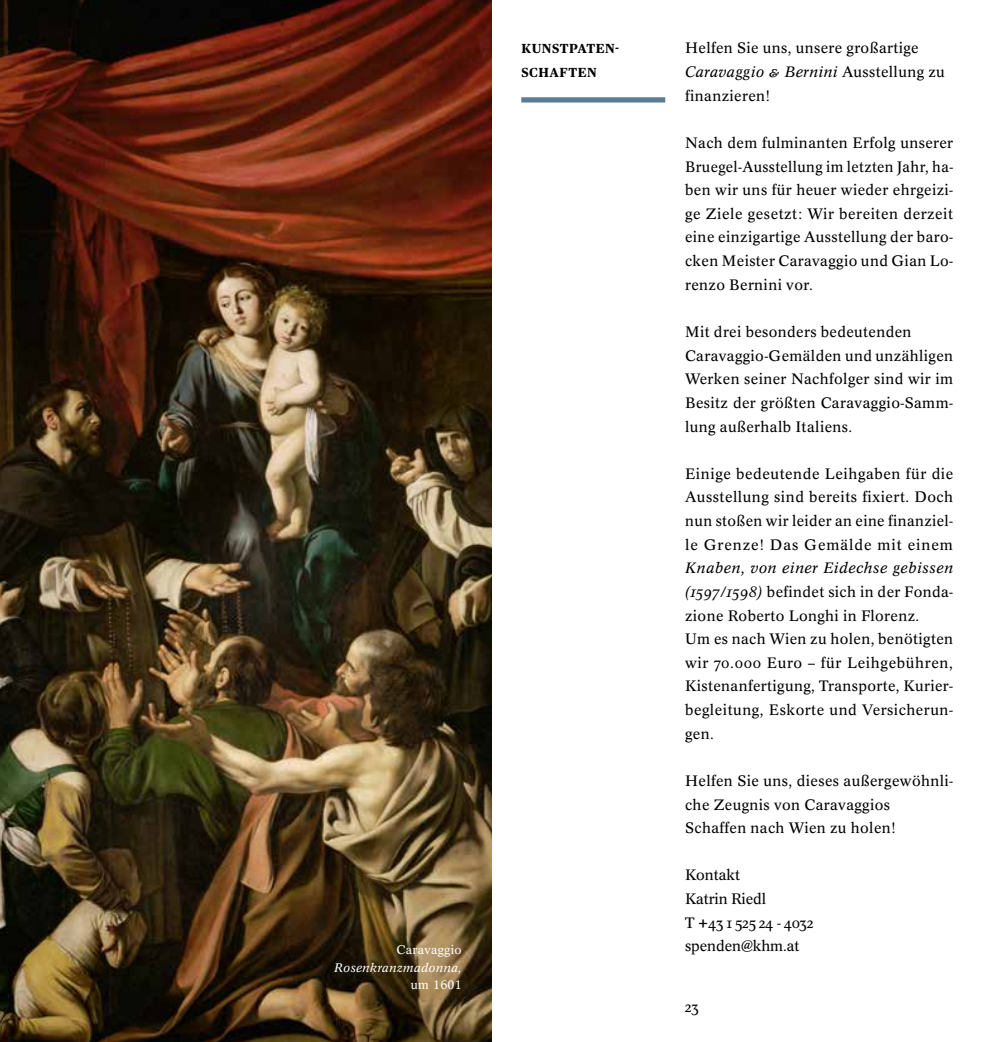
<style>
.page{position:relative;width:983px;height:1042px;background:#fff}
.page>*{position:absolute;margin:0;border:0;box-sizing:border-box;transform-origin:0 0}
.t1{font:14.88px/23.6px "Concorde BQ";letter-spacing:.025em;color:#000}
.t2{font:14.88px/23.6px "Concorde BQ";letter-spacing:-.005em;color:#000}
.t3{font:700 13.12px/23.6px "Publico Text";letter-spacing:.04em;color:#000}
.t4{font:italic 12.25px "Concorde BQ";letter-spacing:.025em;color:#fff}
.t5{font:12.25px "Concorde BQ";letter-spacing:.025em;color:#fff}
.s1{font-style:italic}
</style>
<div class="page">
<div style="left:521px;top:97px;width:144px;height:5px;background:#5b7c93"></div>
<img style="left:0;top:0;width:491px;height:1042px">
<p class="t3" style="left:521px;top:36px;width:99px">KUNSTPATEN-<br>SCHAFTEN</p>
<p class="t1" style="left:685px;top:37px;width:261px">Helfen Sie uns, unsere großartige<br><span class="s1">Caravaggio &amp; Bernini</span> Ausstellung zu finanzieren!</p>
<p class="t1" style="left:685px;top:131px;width:269px;text-align:justify">Nach dem fulminanten Erfolg unserer Bruegel-Ausstellung im letzten Jahr, ha&shy;ben wir uns für heuer wieder ehrgeizi&shy;ge Ziele gesetzt: Wir bereiten derzeit eine einzigartige Ausstellung der baro&shy;cken Meister Caravaggio und Gian Lo&shy;renzo Bernini vor.</p>
<p class="t1" style="left:685px;top:320px;width:269px">Mit drei besonders bedeutenden Caravaggio-Gemälden und unzähligen Werken seiner Nachfolger sind wir im Besitz der größten Caravaggio-Samm&shy;lung außerhalb Italiens.</p>
<p class="t1" style="left:685px;top:462px;width:269px;text-align:justify">Einige bedeutende Leihgaben für die Ausstellung sind bereits fixiert. Doch nun stoßen wir leider an eine finanziel&shy;le Grenze! Das Gemälde mit einem</p>
<p class="t1" style="left:685px;top:556px;width:270px"><span class="s1">Knaben, von einer Eidechse gebissen (1597/1598)</span> befindet sich in der Fonda&shy;zione Roberto Longhi in Florenz.<br>Um es nach Wien zu holen, benötigten wir 70.000 Euro – für Leihgebühren, Kistenanfertigung, Transporte, Kurier&shy;begleitung, Eskorte und Versicherun&shy;gen.</p>
<p class="t1" style="left:685px;top:769px;width:269px">Helfen Sie uns, dieses außergewöhnli&shy;che Zeugnis von Caravaggios<br>Schaffen nach Wien zu holen!</p>
<p class="t2" style="left:685px;top:863px;width:130px">Kontakt<br>Katrin Riedl<br>T +43 1 525 24 - 4032</p>
<p class="t5" style="left:396px;top:943px;width:67px">Caravaggio</p>
<p class="t2" style="left:685px;top:934px;width:116px">spenden@khm.at</p>
<p class="t4" style="left:334px;top:960px;width:129px">Rosenkranzmadonna,</p>
<p class="t5" style="left:411px;top:978px;width:52px">um 1601</p>
<p class="t1" style="left:685px;top:995px;width:15px">23</p>
</div>
